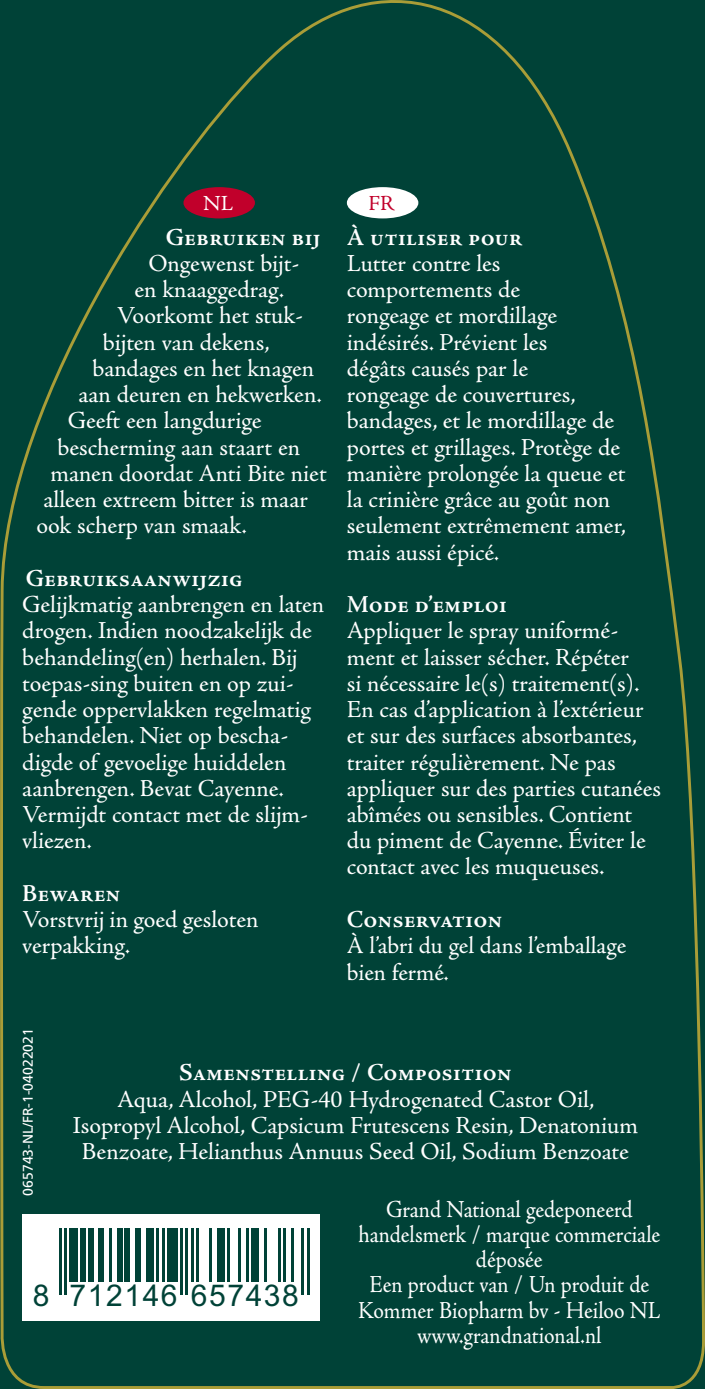
<style>
.page{position:relative;width:705px;height:1389px;background:#fff}
.page>*{position:absolute;margin:0;border:0;box-sizing:border-box;transform-origin:0 0}
.t1{font:30.1px "Arial";letter-spacing:.05em;color:#004237}
.t2{font:24.5px/26.2px "Adobe Jenson Pro";color:#fff}
.t3{font:24.5px/25.2px "Adobe Jenson Pro";color:#fff;text-align:center;scale:.9 1}
.t4{font:600 24.5px "Adobe Jenson Pro";color:#fff}
.t5{font:21.7px "Adobe Jenson Pro";color:#fff}
.t6{font:21.7px "Adobe Jenson Pro";color:#c1002b}
.t7{font:14px "Frutiger LT Std";color:#fff}
</style>
<div class="page">
<div style="left:0;top:0;width:704px;height:1389px;background:#004237"></div>
<div style="left:183px;top:187px;width:72px;height:31px;background:#c1002b;border-radius:50%"></div>
<div style="left:347px;top:187px;width:71px;height:31px;background:#fff;border-radius:50%"></div>
<div style="left:22px;top:1215px;width:298px;height:106px;background:#fff"></div>
<hr style="left:59px;top:1228px;width:3px;height:67px;background:#004237">
<hr style="left:64px;top:1228px;width:3px;height:67px;background:#004237">
<div style="left:69px;top:1228px;width:8px;height:54px;background:#004237"></div>
<div style="left:80px;top:1228px;width:5px;height:54px;background:#004237"></div>
<div style="left:88px;top:1228px;width:5px;height:54px;background:#004237"></div>
<div style="left:98px;top:1228px;width:6px;height:54px;background:#004237"></div>
<hr style="left:109px;top:1228px;width:3px;height:54px;background:#004237">
<div style="left:117px;top:1228px;width:5px;height:54px;background:#004237"></div>
<div style="left:125px;top:1228px;width:5px;height:54px;background:#004237"></div>
<div style="left:135px;top:1228px;width:6px;height:54px;background:#004237"></div>
<div style="left:146px;top:1228px;width:8px;height:54px;background:#004237"></div>
<hr style="left:156px;top:1228px;width:3px;height:54px;background:#004237">
<hr style="left:162px;top:1228px;width:2px;height:54px;background:#004237">
<div style="left:167px;top:1228px;width:11px;height:54px;background:#004237"></div>
<hr style="left:180px;top:1228px;width:3px;height:67px;background:#004237">
<hr style="left:185px;top:1228px;width:3px;height:67px;background:#004237">
<hr style="left:191px;top:1228px;width:2px;height:54px;background:#004237">
<hr style="left:196px;top:1228px;width:3px;height:54px;background:#004237">
<hr style="left:209px;top:1228px;width:3px;height:54px;background:#004237">
<div style="left:217px;top:1228px;width:8px;height:54px;background:#004237"></div>
<hr style="left:228px;top:1228px;width:2px;height:54px;background:#004237">
<hr style="left:238px;top:1228px;width:3px;height:54px;background:#004237">
<hr style="left:246px;top:1228px;width:3px;height:54px;background:#004237">
<div style="left:251px;top:1228px;width:8px;height:54px;background:#004237"></div>
<hr style="left:264px;top:1228px;width:3px;height:54px;background:#004237">
<hr style="left:278px;top:1228px;width:2px;height:54px;background:#004237">
<hr style="left:283px;top:1228px;width:2px;height:54px;background:#004237">
<hr style="left:291px;top:1228px;width:2px;height:54px;background:#004237">
<hr style="left:301px;top:1228px;width:3px;height:67px;background:#004237">
<hr style="left:307px;top:1228px;width:2px;height:67px;background:#004237">
<p class="t5" style="left:203px;top:191px;width:31px">NL</p>
<p class="t4" style="left:166px;top:223px;width:156px">Gebruiken bij</p>
<p class="t2" style="left:148px;top:251px;width:152px">Ongewenst bijt-</p>
<p class="t2" style="left:134px;top:277px;width:151px">en knaaggedrag.</p>
<p class="t2" style="left:117px;top:303px;width:188px">Voorkomt het stuk-</p>
<p class="t2" style="left:103px;top:329px;width:168px">bijten van dekens,</p>
<p class="t2" style="left:92px;top:356px;width:223px">bandages en het knagen</p>
<p class="t2" style="left:78px;top:382px;width:245px">aan deuren en hekwerken.</p>
<p class="t2" style="left:68px;top:408px;width:195px">Geeft een langdurige</p>
<p class="t2" style="left:57px;top:434px;width:244px">bescherming aan staart en</p>
<p class="t2" style="left:50px;top:461px;width:278px">manen doordat Anti Bite niet</p>
<p class="t2" style="left:43px;top:487px;width:266px">alleen extreem bitter is maar</p>
<p class="t2" style="left:36px;top:513px;width:212px">ook scherp van smaak.</p>
<p class="t4" style="left:26px;top:564px;width:218px">Gebruiksaanwijzig</p>
<p class="t2" style="left:22px;top:592px;width:303px">Gelijkmatig aanbrengen en laten drogen. Indien noodzakelijk de behandeling(en) herhalen. Bij toepas-sing buiten en op zui&shy;gende oppervlakken regelmatig behandelen. Niet op bescha&shy;digde of gevoelige huiddelen aanbrengen. Bevat Cayenne.<br>Vermijdt contact met de slijm&shy;vliezen.</p>
<p class="t4" style="left:22px;top:879px;width:100px">Bewaren</p>
<p class="t2" style="left:22px;top:907px;width:238px">Vorstvrij in goed gesloten verpakking.</p>
<p class="t6" style="left:368px;top:191px;width:28px">FR</p>
<p class="t4" style="left:347px;top:223px;width:177px">À utiliser pour</p>
<p class="t2" style="left:347px;top:251px;width:281px">Lutter contre les comportements de<br>rongeage et mordillage indésirés. Prévient les<br>dégâts causés par le<br>rongeage de couvertures, bandages, et le mordillage de portes et grillages. Protège de manière prolongée la queue et la crinière grâce au goût non seulement extrêmement amer, mais aussi épicé.</p>
<p class="t4" style="left:347px;top:591px;width:162px">Mode d’emploi</p>
<p class="t2" style="left:347px;top:618px;width:316px">Appliquer le spray uniformé&shy;ment et laisser sécher. Répéter<br>si nécessaire le(s) traitement(s).<br>En cas d’application à l’extérieur et sur des surfaces absorbantes, traiter régulièrement. Ne pas appliquer sur des parties cutanées abîmées ou sensibles. Contient du piment de Cayenne. Éviter le contact avec les muqueuses.</p>
<p class="t4" style="left:347px;top:905px;width:157px">Conservation</p>
<p class="t2" style="left:347px;top:933px;width:281px">À l’abri du gel dans l’emballage bien fermé.</p>
<p class="t7" style="left:20px;top:1196px;width:169px;rotate:-90deg">065743-NL/FR-1-04022021</p>
<p class="t4" style="left:179px;top:1059px;width:334px">Samenstelling / Composition</p>
<p class="t2" style="left:73px;top:1086px;width:567px;text-align:center">Aqua, Alcohol, PEG-40 Hydrogenated Castor Oil,<br>Isopropyl Alcohol, Capsicum Frutescens Resin, Denatonium<br>Benzoate, Helianthus Annuus Seed Oil, Sodium Benzoate</p>
<p class="t3" style="left:358px;top:1197px;width:337px">Grand National gedeponeerd handelsmerk / marque commerciale déposée<br>Een product van / Un produit de<br>Kommer Biopharm bv - Heiloo NL www.grandnational.nl</p>
<p class="t1" style="left:33px;top:1279px;width:268px">8 712146 657438</p>
</div>
